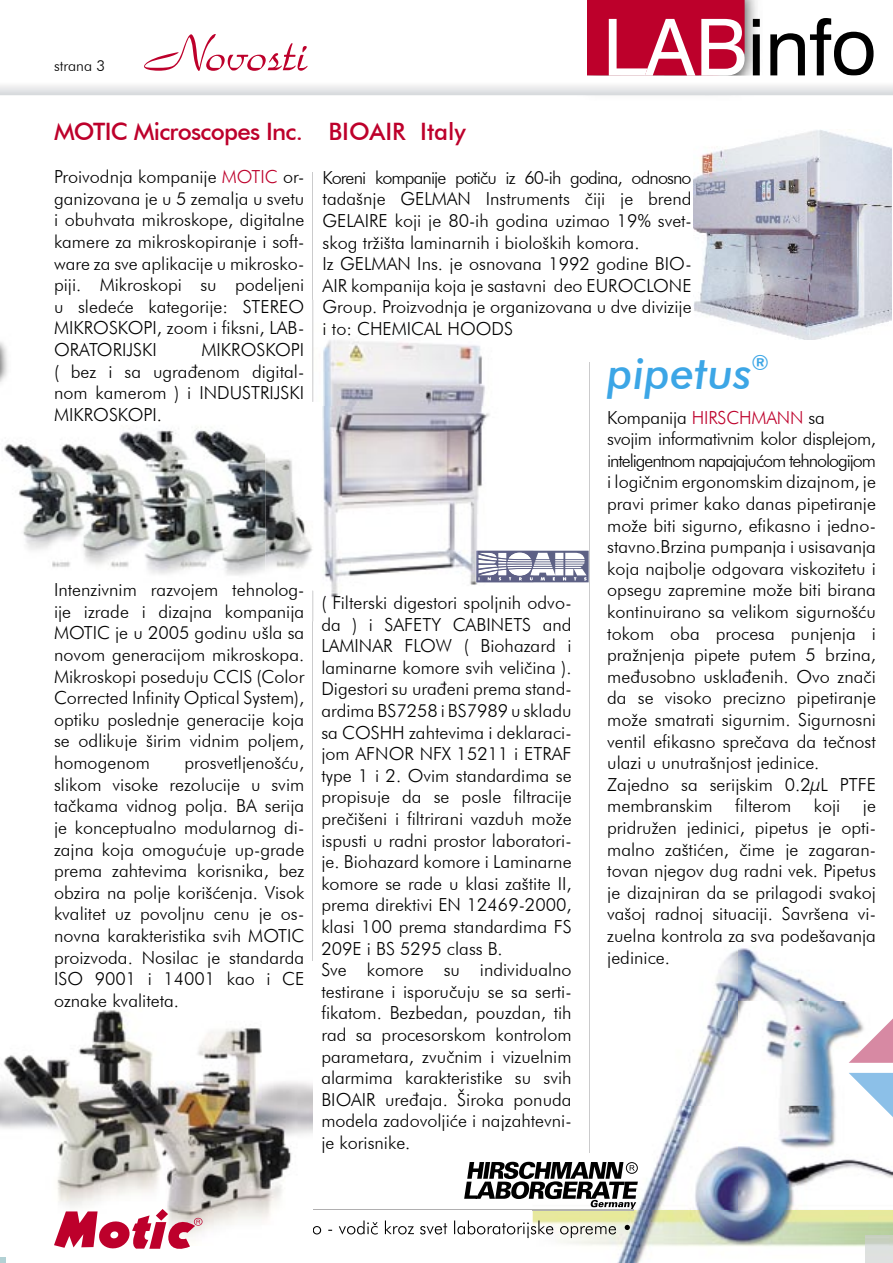
<style>
.page{position:relative;width:893px;height:1263px;background:#fff}
.page>*{position:absolute;margin:0;border:0;box-sizing:border-box;transform-origin:0 0}
.t1{font:italic 500 45px "Futura BT";color:#3ca6e6}
.t2{font:500 24px "Futura BT";letter-spacing:-.03em;color:#bd002b}
.t3{font:500 24px "Futura BT";color:#bd002b}
.t4{font:300 18px/21.6px "Futura BT";color:#000;text-align:justify}
.t5{font:300 15px "Futura BT";color:#000}
.s1{color:#bd002b}
</style>
<div class="page">
<svg style="left:1px;top:1257px;width:4px;height:6px"></svg>
<svg style="left:0;top:0;width:893px;height:95px"></svg>
<hr style="left:54px;top:1209px;width:580px;height:1px;background:#b0afb0">
<img style="left:533px;top:948px;width:360px;height:315px">
<img style="left:533px;top:1209px;width:101px;height:1px">
<svg style="left:313px;top:1220px;width:317px;height:18px"></svg>
<hr style="left:589px;top:362px;width:1px;height:790px;background:#cbcbcc">
<hr style="left:313px;top:172px;width:1px;height:978px;background:#cbcbcc">
<img style="left:1px;top:342px;width:7px;height:40px">
<img style="left:0;top:142px;width:1px;height:331px">
<svg style="left:534px;top:551px;width:55px;height:31px"></svg>
<img style="left:0;top:402px;width:313px;height:173px">
<img style="left:265px;top:300px;width:220px;height:107px">
<img style="left:322px;top:407px;width:212px;height:191px">
<img style="left:265px;top:568px;width:48px;height:53px">
<img style="left:313px;top:300px;width:1px;height:321px">
<img style="left:476px;top:551px;width:58px;height:31px">
<img style="left:694px;top:130px;width:198px;height:209px">
<img style="left:0;top:1010px;width:313px;height:221px">
<svg style="left:464px;top:1162px;width:174px;height:47px"></svg>
<img style="left:849px;top:1018px;width:44px;height:45px">
<img style="left:849px;top:1073px;width:44px;height:44px">
<svg style="left:54px;top:1207px;width:149px;height:42px"></svg>
<img style="left:865px;top:1235px;width:28px;height:28px">
<p class="t5" style="left:54px;top:56px;width:53px">strana 3</p>
<h2 class="t2" style="left:54px;top:117px;width:251px">MOTIC Microscopes Inc.</h2>
<p class="t4" style="left:54px;top:166px;width:252px">Proivodnja kompanije <span class="s1">MOTIC</span> or&shy;ganizovana je u 5 zemalja u svetu i obuhvata mikroskope, digitalne kamere za mikroskopiranje i soft&shy;ware za sve aplikacije u mikrosko&shy;piji. Mikroskopi su podeljeni u sledeće kategorije: STEREO MIKROSKOPI, zoom i fiksni, LAB-ORATORIJSKI</p>
<p class="t4" style="left:54px;top:339px;width:252px;text-indent:147px">MIKROSKOPI ( bez i sa ugrađenom digital&shy;nom kamerom ) i INDUSTRIJSKI MIKROSKOPI.</p>
<p class="t4" style="left:54px;top:579px;width:252px">Intenzivnim razvojem tehnolog&shy;ije izrade i dizajna kompanija MOTIC je u 2005 godinu ušla sa novom generacijom mikroskopa.<br>Mikroskopi poseduju CCIS (Color Corrected Infinity Optical System), optiku poslednje generacije koja se odlikuje širim vidnim poljem, homogenom</p>
<p class="t4" style="left:54px;top:752px;width:252px;text-indent:130px">prosvetljenošću, slikom visoke rezolucije u svim tačkama vidnog polja. BA serija je konceptualno modularnog di&shy;zajna koja omogućuje up-grade prema zahtevima korisnika, bez obzira na polje korišćenja. Visok kvalitet uz povoljnu cenu je os&shy;novna karakteristika svih MOTIC proizvoda. Nosilac je standarda ISO 9001 i 14001 kao i CE oznake kvaliteta.</p>
<h2 class="t3" style="left:328px;top:117px;width:139px">BIOAIR Italy</h2>
<p class="t4" style="left:323px;top:166px;width:371px;text-align:left">Koreni kompanije potiču iz 60-ih godina, odnosno tadašnje GELMAN Instruments čiji je brend GELAIRE koji je 80-ih godina uzimao 19% svet&shy;skog tržišta laminarnih i bioloških komora.<br>Iz GELMAN Ins. je osnovana 1992 godine BIO-AIR kompanija koja je sastavni deo EUROCLONE Group. Proizvodnja je organizovana u dve divizije i to: CHEMICAL HOODS</p>
<p class="t4" style="left:321px;top:592px;width:252px;text-align:left">( Filterski digestori spoljnih odvo&shy;da ) i SAFETY CABINETS and<br>LAMINAR FLOW ( Biohazard i laminarne komore svih veličina ).<br>Digestori su urađeni prema stand&shy;ardima BS7258 i BS7989 u skladu sa COSHH zahtevima i deklaraci&shy;jom AFNOR NFX 15211 i ETRAF type 1 i 2. Ovim standardima se propisuje da se posle filtracije prečišeni i filtrirani vazduh može ispusti u radni prostor laboratori&shy;je. Biohazard komore i Laminarne komore se rade u klasi zaštite II, prema direktivi EN 12469-2000, klasi 100 prema standardima FS<br>209E i BS 5295 class B.<br>Sve komore su individualno testirane i isporučuju se sa serti&shy;fikatom. Bezbedan, pouzdan, tih rad sa procesorskom kontrolom parametara, zvučnim i vizuelnim alarmima karakteristike su svih<br>BIOAIR uređaja. Široka ponuda modela zadovoljiće i najzahtevni&shy;je korisnike.</p>
<h1 class="t1" style="left:607px;top:346px;width:163px">pipetus<sup>®</sup></h1>
<p class="t4" style="left:607px;top:406px;width:270px;text-align:left">Kompanija <span class="s1">HIRSCHMANN</span> sa<br>svojim informativnim kolor displejom, inteligentnom napajajućom tehnologijom i logičnim ergonomskim dizajnom, je pravi primer kako danas pipetiranje može biti sigurno, efikasno i jedno&shy;stavno.Brzina pumpanja i usisavanja koja najbolje odgovara viskozitetu i opsegu zapremine može biti birana kontinuirano sa velikom sigurnošću tokom oba procesa punjenja i pražnjenja pipete putem 5 brzina, međusobno usklađenih. Ovo znači da se visoko precizno pipetiranje može smatrati sigurnim. Sigurnosni ventil efikasno sprečava da tečnost ulazi u unutrašnjost jedinice.<br>Zajedno sa serijskim 0.2µL PTFE membranskim filterom koji je pridružen jedinici, pipetus je opti&shy;malno zaštićen, čime je zagaran&shy;tovan njegov dug radni vek. Pipetus je dizajniran da se prilagodi svakoj vašoj radnoj situaciji. Savršena vi&shy;zuelna kontrola za sva podešavanja jedinice.</p>
</div>
